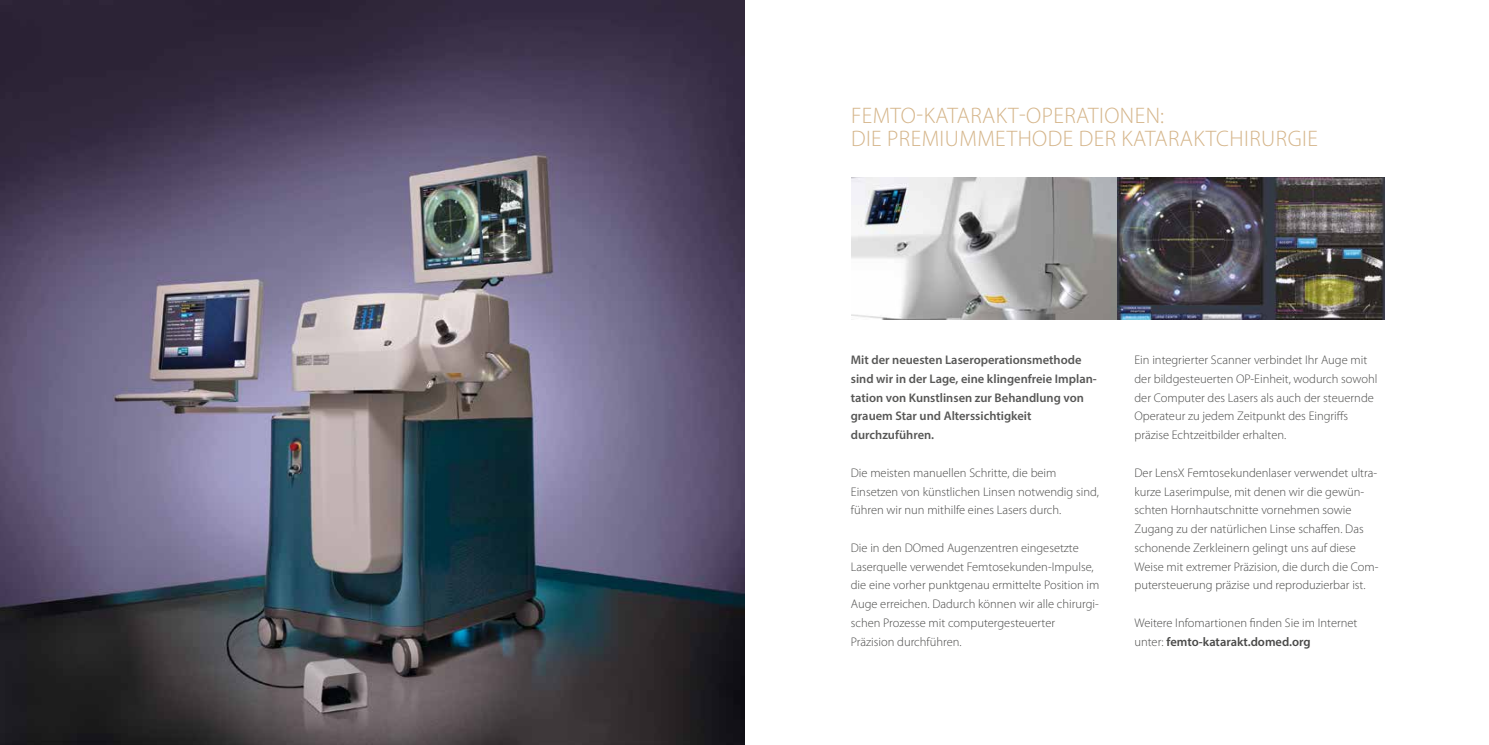
<style>
.page{position:relative;width:1489px;height:745px;background:#fff}
.page>*{position:absolute;margin:0;border:0;box-sizing:border-box;transform-origin:0 0}
.t1{font:300 22.5px/22.5px "Myriad Pro";letter-spacing:.02em;color:#d5b58a}
.t2{font:300 12.5px/18.8px "Myriad Pro";color:#4a4a49}
.t3{font:600 12.5px/18.8px "Myriad Pro";color:#575756}
.s1{font-weight:600}
</style>
<div class="page">
<img style="left:851px;top:177px;width:533px;height:142px">
<img style="left:0;top:0;width:744px;height:744px">
<h1 class="t1" style="left:851px;top:104px;width:37px">Femto</h1>
<h1 class="t1" style="left:916px;top:104px;width:172px">-Katarakt-Operatio</h1>
<h1 class="t1" style="left:851px;top:104px;width:342px;text-indent:269px">nen:<br>Di e Premi umMethode der Kataraktc</h1>
<h1 class="t1" style="left:1229px;top:127px;width:90px">hirurgie</h1>
<p class="t3" style="left:850px;top:350px;width:247px">Mit der neuesten Laseroperationsmethode sind wir in der Lage, eine klingenfreie Implan&shy;tation von Kunstlinsen zur Behandlung von grauem Star und Alterssichtigkeit durchzuführen.</p>
<p class="t2" style="left:850px;top:463px;width:249px">Die meisten manuellen Schritte, die beim<br>Einsetzen von künstlichen Linsen notwendig sind, führen wir nun mithilfe eines Lasers durch.</p>
<p class="t2" style="left:850px;top:538px;width:250px">Die in den DOmed Augenzentren eingesetzte Laserquelle verwendet Femtosekunden-Impulse, die eine vorher punktgenau ermittelte Position im Auge erreichen. Dadurch können wir alle chirurgi&shy;schen Prozesse mit computergesteuerter Präzision durchführen.</p>
<p class="t2" style="left:1134px;top:350px;width:244px">Ein integrierter Scanner verbindet Ihr Auge mit der bildgesteuerten OP-Einheit, wodurch sowohl der Computer des Lasers als auch der steuernde Operateur zu jedem Zeitpunkt des Eingriffs präzise Echtzeitbilder erhalten.</p>
<p class="t2" style="left:1134px;top:463px;width:245px">Der LensX Femtosekundenlaser verwendet ultra&shy;kurze Laserimpulse, mit denen wir die gewün&shy;schten Hornhautschnitte vornehmen sowie Zugang zu der natürlichen Linse schaffen. Das schonende Zerkleinern gelingt uns auf diese Weise mit extremer Präzision, die durch die Com&shy;putersteuerung präzise und reproduzierbar ist.</p>
<p class="t2" style="left:1134px;top:613px;width:224px">Weitere Infomartionen finden Sie im Internet unter: <span class="s1">femto-katarakt.domed.org</span></p>
</div>
